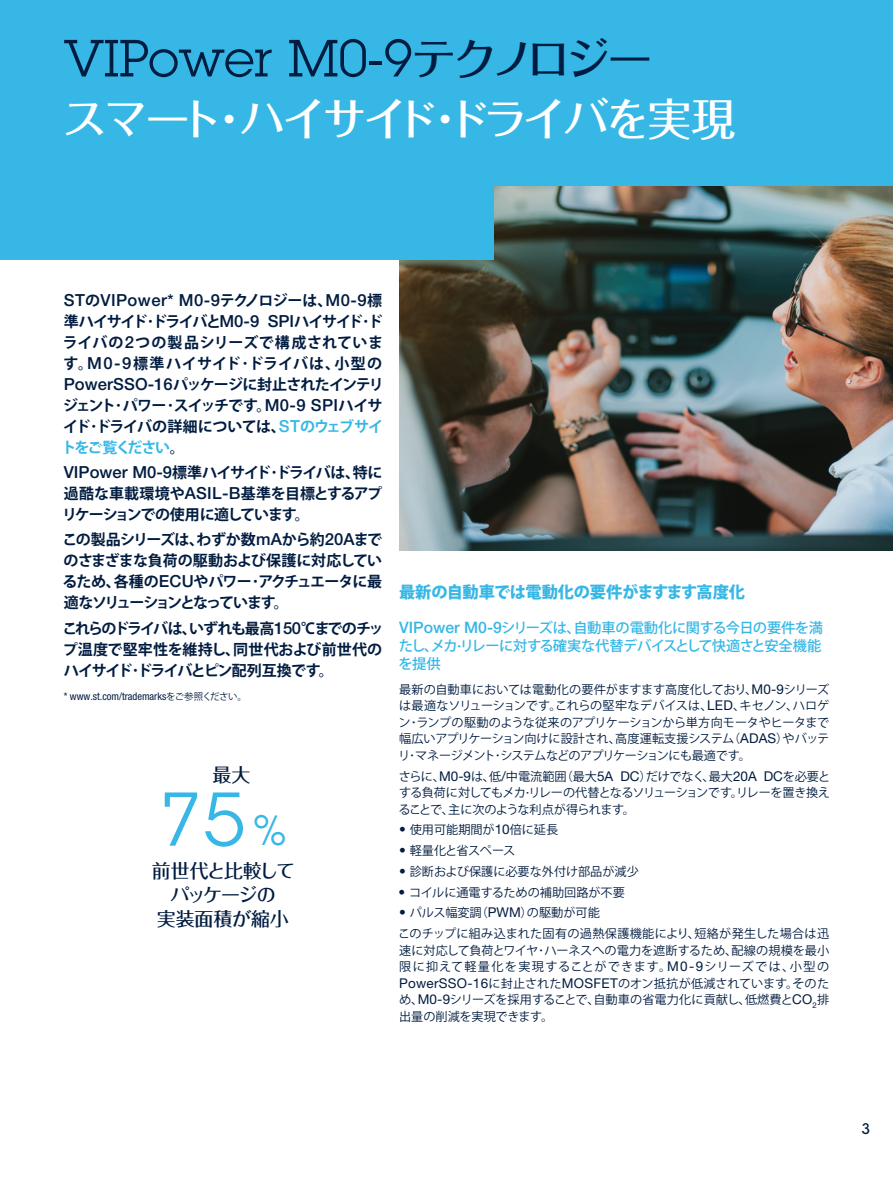
<style>
.page{position:relative;width:893px;height:1188px;background:#fff}
.page>*{position:absolute;margin:0;border:0;box-sizing:border-box;transform-origin:0 0}
.KEY_NUMBER{font:74.55px "Lubalin Graph Std";color:#36b7e6}
.MEAN_HEADING_LEVEL1{font:51.3px "Lubalin Graph Std";color:#001c40}
.MEAN_HEADING_LEVEL2{font:500 44.55px "Folk Pro";letter-spacing:-.075em;color:#fff}
.KEY_NUMBER_TEXT{font:500 18.9px/24px "Folk Pro";letter-spacing:-.02em;color:#001c40;text-align:center}
.KEY_NUMBER_TEXT-2{font:500 18.9px "Folk Pro";color:#001c40}
.INTRODUCTION{font:500 16.65px "Helvetica Neue LT Std";letter-spacing:.025em;color:#001c40}
.CROSS_HEADING_with_s{font:800 16.2px "Koz Go Pro";letter-spacing:-.01em;color:#36b7e6}
.INTRODUCTION-2{font:700 15px/21px "Koz Go Pro";letter-spacing:-.065em;color:#001c40;text-align:justify}
.t1{font:500 15px "Lubalin Graph Std";color:#001c40}
.SUBCROSS_HEADING_wit{font:500 14.25px/18px "Koz Go Pro";letter-spacing:-.04em;color:#36b7e6;text-align:justify}
.STANDARD_TEXT{font:12.15px/16.5px "Koz Go Pro";letter-spacing:-.01em;color:#001c40;text-align:justify}
.STANDARD_TEXT-2{font:12.15px "Koz Go Pro";letter-spacing:-.03em;color:#001c40}
.FOOTNOTE{font:condensed 10.5px "Helvetica Neue LT Std";color:#001c40}
.s1{font-family:"Folk Pro";font-weight:500;font-size:44.55px}
.s2{font-family:"Koz Go Pro";font-weight:700;font-size:15px}
.s3{font-family:"Helvetica Neue LT Std";font-weight:500;font-size:16.65px}
.s4{font-family:"Helvetica Neue LT Std";font-weight:500;font-size:16.65px;color:#36b7e6}
.s5{color:#36b7e6}
.s6{font-family:"Koz Go Pro";font-stretch:normal;font-size:9.45px}
.s7{font-size:41.4px}
.s8{font-family:"Helvetica Neue LT Std";font-size:15.75px}
.s9{font-family:"Helvetica Neue LT Std";font-size:13.5px}
</style>
<div class="page">
<img style="left:399px;top:186px;width:494px;height:365px">
<div style="left:0;top:0;width:494px;height:260px;background:#36b7e6"></div>
<div style="left:0;top:0;width:893px;height:186px;background:#36b7e6"></div>
<p class="MEAN_HEADING_LEVEL1" style="left:64px;top:26px;width:590px">VIPower M0-9<span class="s1">テクノロジー</span></p>
<p class="MEAN_HEADING_LEVEL2" style="left:62px;top:81px;width:675px">スマート･ハイサイド･ドライバを実現</p>
<p class="INTRODUCTION" style="left:64px;top:290px;width:320px">ST<span class="s2">の</span>VIPower* M0-9<span class="s2">テクノロジーは、</span>M0-9<span class="s2">標</span></p>
<p class="INTRODUCTION-2" style="left:61px;top:312px;width:324px">準ハイサイド･ドライバと<span class="s3">M0-9 SPI</span>ハイサイド･ドライバの<span class="s3">2</span>つの製品シリーズで構成されています。<span class="s3">M0-9</span>標準ハイサイド･ドライバは、小型の<span class="s3">PowerSSO-16</span>パッケージに封止されたインテリジェント･パワー･スイッチです。<span class="s3">M0-9 SPI</span>ハイサイド･ドライバの詳細については、<span class="s4">ST</span><span class="s5">のウェブサイトをご覧ください</span>。</p>
<p class="INTRODUCTION-2" style="left:62px;top:463px;width:322px"><span class="s3">VIPower M0-9</span>標準ハイサイド･ドライバは、特に過酷な車載環境や<span class="s3">ASIL-B</span>基準を目標とするアプリケーションでの使用に適しています。</p>
<p class="INTRODUCTION-2" style="left:62px;top:530px;width:321px">この製品シリーズは、わずか数<span class="s3">mA</span>から約<span class="s3">20A</span>までのさまざまな負荷の駆動および保護に対応しているため、各種の<span class="s3">ECU</span>やパワー･アクチュエータに最適なソリューションとなっています。</p>
<p class="INTRODUCTION-2" style="left:62px;top:619px;width:323px">これらのドライバは、いずれも最高<span class="s3">150</span>℃までのチップ温度で堅牢性を維持し、同世代および前世代のハイサイド･ドライバとピン配列互換です。</p>
<p class="FOOTNOTE" style="left:64px;top:691px;width:185px">* www.st.com/trademarks<span class="s6">をご参照ください。</span></p>
<p class="KEY_NUMBER_TEXT-2" style="left:213px;top:759px;width:39px">最大</p>
<p class="KEY_NUMBER" style="left:160px;top:772px;width:128px">75<span class="s7">%</span></p>
<p class="KEY_NUMBER_TEXT" style="left:152px;top:856px;width:145px">前世代と比較してパッケージの<br>実装面積が縮小</p>
<p class="CROSS_HEADING_with_s" style="left:399px;top:581px;width:348px">最新の自動車では電動化の要件がますます高度化</p>
<p class="SUBCROSS_HEADING_wit" style="left:399px;top:619px;width:426px"><span class="s8">VIPower M0-9</span>シリーズは、自動車の電動化に関する今日の要件を満たし、メカ<span class="s8">·</span>リレーに対する確実な代替デバイスとして快適さと安全機能を提供</p>
<p class="STANDARD_TEXT" style="left:398px;top:681px;width:433px">最新の自動車においては電動化の要件がますます高度化しており、<span class="s9">M0-9</span>シリーズは最適なソリューションです。これらの堅牢なデバイスは、<span class="s9">LED</span>、キセノン、ハロゲン･ランプの駆動のような従来のアプリケーションから単方向モータやヒータまで幅広いアプリケーション向けに設計され、高度運転支援システム（<span class="s9">ADAS</span>）やバッテリ･マネージメント･システムなどのアプリケーションにも最適です。</p>
<p class="STANDARD_TEXT" style="left:398px;top:768px;width:433px">さらに、<span class="s9">M0-9</span>は、低<span class="s9">/</span>中電流範囲（最大<span class="s9">5A DC</span>）だけでなく、最大<span class="s9">20A DC</span>を必要とする負荷に対してもメカ<span class="s9">·</span>リレーの代替となるソリューションです。リレーを置き換えることで、主に次のような利点が得られます。</p>
<p class="STANDARD_TEXT" style="left:399px;top:822px;width:161px"><span class="s9">•</span> 使用可能期間が<span class="s9">10</span>倍に延長</p>
<p class="STANDARD_TEXT-2" style="left:399px;top:843px;width:118px"><span class="s9">•</span> 軽量化と省スペース</p>
<p class="STANDARD_TEXT" style="left:399px;top:863px;width:241px"><span class="s9">•</span> 診断および保護に必要な外付け部品が減少</p>
<p class="STANDARD_TEXT" style="left:399px;top:884px;width:228px"><span class="s9">•</span> コイルに通電するための補助回路が不要</p>
<p class="STANDARD_TEXT" style="left:399px;top:905px;width:202px"><span class="s9">•</span> パルス幅変調（<span class="s9">PWM</span>）の駆動が可能</p>
<p class="STANDARD_TEXT" style="left:398px;top:926px;width:432px">このチップに組み込まれた固有の過熱保護機能により、短絡が発生した場合は迅速に対応して負荷とワイヤ･ハーネスへの電力を遮断するため、配線の規模を最小限に抑えて軽量化を実現することができます。<span class="s9">M0-9</span>シリーズでは、小型の<span class="s9">PowerSSO-16</span>に封止された<span class="s9">MOSFET</span>のオン抵抗が低減されています。そのため、<span class="s9">M0-9</span>シリーズを採用することで、自動車の省電力化に貢献し、低燃費と<span class="s9">CO</span><sub>2</sub>排出量の削減を実現できます。</p>
<p class="t1" style="left:861px;top:1119px;width:10px">3</p>
</div>
